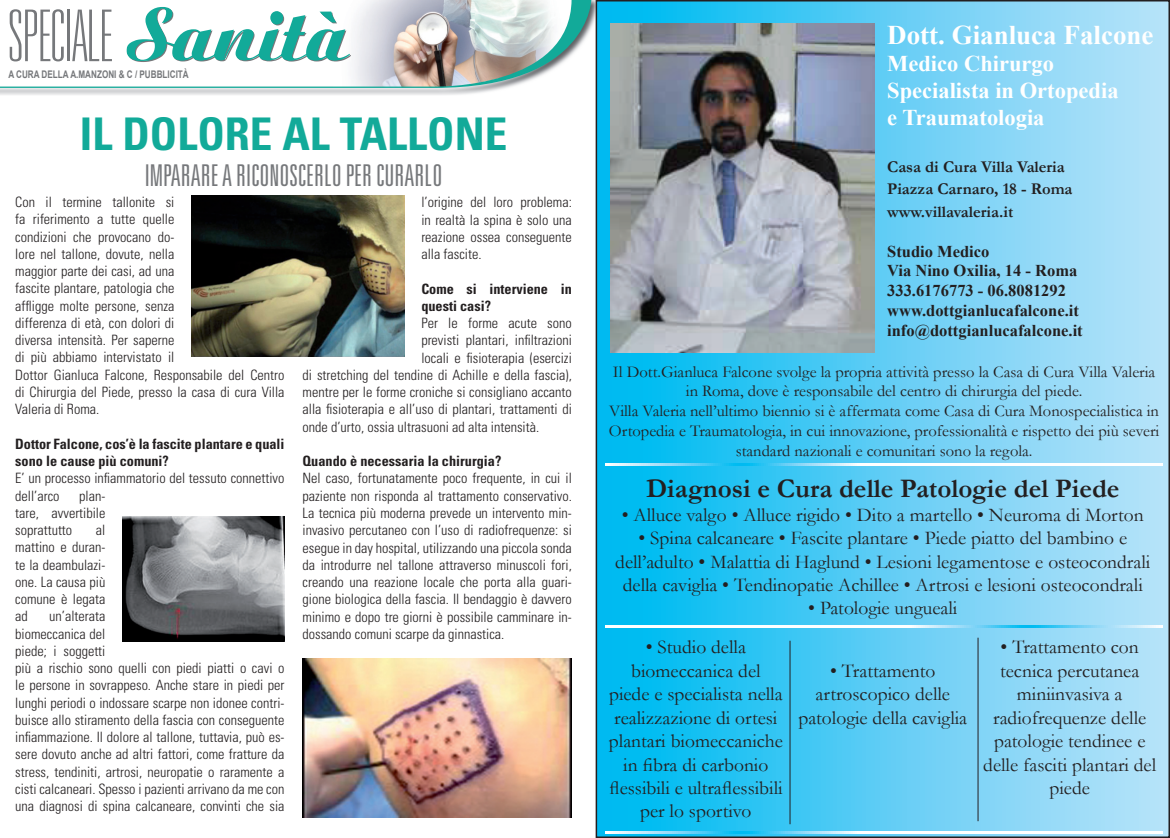
<style>
.page{position:relative;width:1170px;height:838px;background:#fff}
.page>*{position:absolute;margin:0;border:0;box-sizing:border-box;transform-origin:0 0}
.t1{font:100 ultra-condensed 71.4px "Univers";color:#76787b}
.t2{font:700 condensed 45px "Univers";color:#12aa99}
.t3{font:300 ultra-condensed 30px "Univers";color:#76787b}
.t4{font:700 27px "Garamond";color:#231f20}
.t5{font:700 27px "Times New Roman";color:#fff}
.t6{font:700 22.5px/27px "Times New Roman";color:#fff}
.t7{font:19.5px/23.4px "Garamond";color:#231f20;text-align:center}
.t8{font:16.5px/19.8px "Garamond";color:#231f20;text-align:center}
.t9{font:700 16.5px/19.8px "Times New Roman";color:#231f20}
.t10{font:700 16.5px/22.5px "Garamond";color:#231f20}
.t11{font:300 condensed 14.25px/17.2px "Univers";color:#231f20;text-align:justify}
.t12{font:700 condensed 14.25px/17.2px "Univers";color:#231f20}
.t13{font:700 10.5px "Arial";color:#76787b;scale:.77 1}
.s1{font-family:"Ariston";font-weight:400;font-stretch:normal;font-size:78.9px;color:#12aa99}
</style>
<div class="page">
<img style="left:0;top:0;width:595px;height:95px">
<svg style="left:0;top:0;width:591px;height:89px"></svg>
<img style="left:302px;top:658px;width:270px;height:159px">
<img style="left:122px;top:517px;width:162px;height:125px">
<img style="left:191px;top:196px;width:213px;height:161px">
<div style="left:596px;top:1px;width:573px;height:836px;background:linear-gradient(to right,#00b8f0,#c0e3f9)"></div>
<svg style="left:605px;top:464px;width:557px;height:2px"></svg>
<svg style="left:605px;top:831px;width:557px;height:2px"></svg>
<svg style="left:605px;top:625px;width:557px;height:2px"></svg>
<hr style="left:789px;top:640px;width:1px;height:184px;background:#231f20">
<hr style="left:977px;top:637px;width:1px;height:184px;background:#231f20">
<img style="left:610px;top:23px;width:264px;height:329px">
<h1 class="t1" style="left:8px;top:0;width:342px">SPECIALE <span class="s1">Sanità</span></h1>
<p class="t13" style="left:8px;top:67px;width:236px">A CURA DELLA A.MANZONI &amp; C / PUBBLICITÀ</p>
<h2 class="t2" style="left:80px;top:106px;width:429px">IL DOLORE AL TALLONE</h2>
<h3 class="t3" style="left:145px;top:159px;width:299px">IMPARARE A RICONOSCERLO PER CURARLO</h3>
<p class="t11" style="left:15px;top:193px;width:271px;text-align:left">Con il termine tallonite si<br>fa riferimento a tutte quelle<br>condizioni che provocano do-<br>lore nel tallone, dovute, nella<br>maggior parte dei casi, ad una<br>fascite plantare, patologia che<br>affligge molte persone, senza<br>differenza di età, con dolori di<br>diversa intensità. Per saperne<br>di più abbiamo intervistato il<br>Dottor Gianluca Falcone, Responsabile del Centro di Chirurgia del Piede, presso la casa di cura Villa<br>Valeria di Roma.</p>
<p class="t12" style="left:15px;top:435px;width:271px">Dottor Falcone, cos’è la fascite plantare e quali sono le cause più comuni?</p>
<p class="t11" style="left:15px;top:469px;width:271px">E’ un processo infiammatorio del tessuto connettivo dell’arco</p>
<p class="t11" style="left:421px;top:194px;width:152px">l’origine del loro problema: in realtà la spina è solo una reazione ossea conseguente alla fascite.</p>
<p class="t12" style="left:421px;top:280px;width:152px">Come si interviene in questi casi?</p>
<p class="t11" style="left:421px;top:314px;width:152px">Per le forme acute sono</p>
<p class="t11" style="left:421px;top:332px;width:152px">previsti plantari, infiltrazioni</p>
<p class="t11" style="left:421px;top:349px;width:152px">locali e fisioterapia (esercizi</p>
<p class="t11" style="left:302px;top:366px;width:271px">di stretching del tendine di Achille e della fascia),</p>
<p class="t11" style="left:302px;top:383px;width:271px">mentre per le forme croniche si consigliano accanto</p>
<p class="t11" style="left:302px;top:401px;width:271px">alla fisioterapia e all’uso di plantari, trattamenti di</p>
<p class="t11" style="left:302px;top:418px;width:238px">onde d’urto, ossia ultrasuoni ad alta intensità.</p>
<p class="t12" style="left:302px;top:452px;width:200px">Quando è necessaria la chirurgia?</p>
<p class="t11" style="left:302px;top:470px;width:271px">Nel caso, fortunatamente poco frequente, in cui il paziente non risponda al trattamento conservativo.<br>La tecnica più moderna prevede un intervento min&shy;invasivo percutaneo con l’uso di radiofrequenze: si esegue in day hospital, utilizzando una piccola sonda da introdurre nel tallone attraverso minuscoli fori, creando una reazione locale che porta alla guari&shy;gione biologica della fascia. Il bendaggio è davvero minimo e dopo tre giorni è possibile camminare in&shy;dossando comuni scarpe da ginnastica.</p>
<p class="t11" style="left:15px;top:487px;width:92px;text-indent:64px">plan&shy;tare, avvertibile soprattutto</p>
<p class="t11" style="left:15px;top:521px;width:92px;text-indent:81px">al mattino e duran&shy;te la deambulazi&shy;one. La causa più comune è legata ad</p>
<p class="t11" style="left:15px;top:607px;width:271px;text-align:left;text-indent:34px">un’alterata<br>biomeccanica del<br>piede; i soggetti<br>più a rischio sono quelli con piedi piatti o cavi o le persone in sovrappeso. Anche stare in piedi per lunghi periodi o indossare scarpe non idonee contri&shy;buisce allo stiramento della fascia con conseguente infiammazione. Il dolore al tallone, tuttavia, può es&shy;sere dovuto anche ad altri fattori, come fratture da stress, tendiniti, artrosi, neuropatie o raramente a cisti calcaneari. Spesso i pazienti arrivano da me con una diagnosi di spina calcaneare, convinti che sia</p>
<h3 class="t5" style="left:887px;top:16px;width:268px">Dott. Gianluca Falcone</h3>
<h3 class="t6" style="left:887px;top:49px;width:233px">Medico Chirurgo<br>Specialista in Ortopedia e Traumatologia</h3>
<p class="t10" style="left:887px;top:155px;width:187px">Casa di Cura Villa Valeria<br>Piazza Carnaro, 18 - Roma www.villavaleria.it</p>
<p class="t9" style="left:887px;top:241px;width:197px">Studio Medico<br>Via Nino Oxilia, 14 - Roma<br>333.6176773 - 06.8081292 www.dottgianlucafalcone.it info@dottgianlucafalcone.it</p>
<p class="t8" style="left:609px;top:361px;width:552px">Il Dott.Gianluca Falcone svolge la propria attività presso la Casa di Cura Villa Valeria in Roma, dove è responsabile del centro di chirurgia del piede.<br>Villa Valeria nell’ultimo biennio si è affermata come Casa di Cura Monospecialistica in Ortopedia e Traumatologia, in cui innovazione, professionalità e rispetto dei più severi standard nazionali e comunitari sono la regola.</p>
<h3 class="t4" style="left:646px;top:470px;width:475px">Diagnosi e Cura delle Patologie del Piede</h3>
<h3 class="t7" style="left:621px;top:502px;width:523px">• Alluce valgo • Alluce rigido • Dito a martello • Neuroma di Morton</h3>
<h3 class="t7" style="left:615px;top:526px;width:536px">• Spina calcaneare • Fascite plantare • Piede piatto del bambino e dell’adulto • Malattia di Haglund • Lesioni legamentose e osteocondrali della caviglia • Tendinopatie Achillee • Artrosi e lesioni osteocondrali</h3>
<h3 class="t7" style="left:808px;top:596px;width:151px">• Patologie ungueali</h3>
<h3 class="t7" style="left:609px;top:635px;width:175px">• Studio della biomeccanica del piede e specialista nella realizzazione di ortesi plantari biomeccaniche in fibra di carbonio flessibili e ultraflessibili per lo sportivo</h3>
<h3 class="t7" style="left:983px;top:635px;width:174px">• Trattamento con tecnica percutanea miniinvasiva a radiofrequenze delle patologie tendinee e delle fasciti plantari del piede</h3>
<h3 class="t7" style="left:798px;top:658px;width:170px">• Trattamento artroscopico delle patologie della caviglia</h3>
</div>
